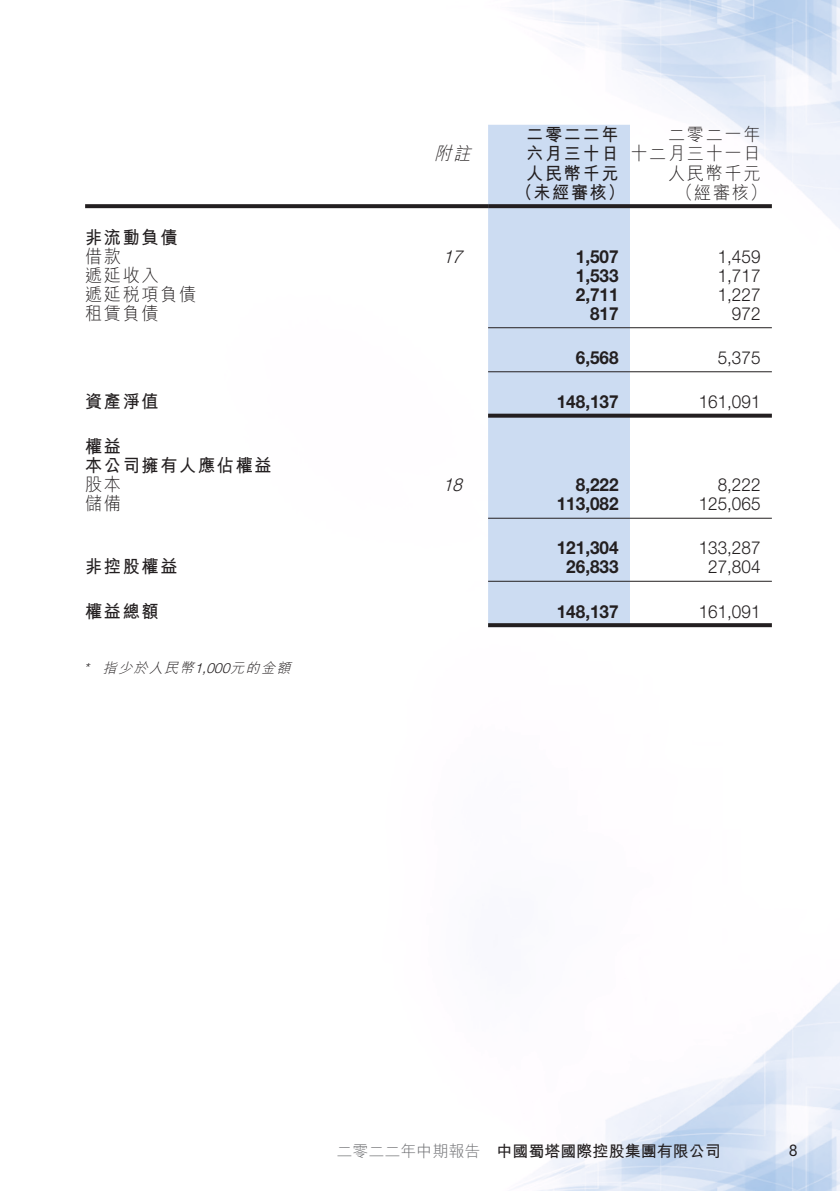
<style>
.page{position:relative;width:840px;height:1191px;background:#fff}
.page>*{position:absolute;margin:0;border:0;box-sizing:border-box;transform-origin:0 0}
._50_Table_txt{font:300 18px "Helvetica Neue LT Std";color:#231f20;scale:.95 1}
._50_Table_txt-2{font:700 18px "Helvetica Neue LT Std";color:#231f20;scale:.95 1}
._50_Table_txt-3{font:700 18px "M Hei HK";letter-spacing:.1em;color:#231f20;scale:.95 1}
._50_Table_txt-4{font:300 18px "M Hei HK";letter-spacing:.1em;color:#231f20;scale:.95 1}
._50_Table_txt-5{font:italic 300 18px "Helvetica Neue LT Std";color:#231f20;scale:.95 1}
._50_Table_txt-6{font:italic 300 18px "M Hei HK";color:#231f20;scale:.95 1}
.t1{font:700 16px "M Hei HK";color:#231f20}
.t2{font:300 16px "M Hei HK";color:#6c6d70}
.t3{font:16px "Avenir LT Std";color:#231f20}
._06_Notes{font:italic 300 14px "M Hei HK";color:#231f20}
._06_Notes-2{font:italic 300 14px "Helvetica Neue LT Std";color:#231f20}
</style>
<div class="page">
<img style="left:85px;top:0;width:754px;height:1191px">
<div style="left:488px;top:125px;width:141px;height:498px;background:#ccdcf2"></div>
<svg style="left:85px;top:204px;width:335px;height:4px"></svg>
<svg style="left:420px;top:204px;width:68px;height:4px"></svg>
<svg style="left:488px;top:204px;width:141px;height:4px"></svg>
<svg style="left:629px;top:204px;width:142px;height:4px"></svg>
<hr style="left:488px;top:327px;width:141px;height:1px;background:#231f20">
<hr style="left:629px;top:327px;width:142px;height:1px;background:#231f20">
<hr style="left:488px;top:371px;width:141px;height:1px;background:#231f20">
<hr style="left:629px;top:371px;width:142px;height:1px;background:#231f20">
<svg style="left:488px;top:414px;width:141px;height:4px"></svg>
<svg style="left:629px;top:414px;width:142px;height:4px"></svg>
<hr style="left:488px;top:518px;width:141px;height:1px;background:#231f20">
<hr style="left:629px;top:518px;width:142px;height:1px;background:#231f20">
<hr style="left:488px;top:581px;width:141px;height:1px;background:#231f20">
<hr style="left:629px;top:581px;width:142px;height:1px;background:#231f20">
<svg style="left:488px;top:623px;width:141px;height:4px"></svg>
<svg style="left:629px;top:623px;width:142px;height:4px"></svg>
<p class="_50_Table_txt-3" style="left:85px;top:224px;width:99px">非流動負債</p>
<p class="_50_Table_txt-4" style="left:85px;top:247px;width:39px">借款</p>
<p class="_50_Table_txt-4" style="left:85px;top:266px;width:79px">遞延收入</p>
<p class="_50_Table_txt-4" style="left:85px;top:285px;width:118px">遞延稅項負債</p>
<p class="_50_Table_txt-4" style="left:85px;top:304px;width:79px">租賃負債</p>
<p class="_50_Table_txt-3" style="left:85px;top:388px;width:79px">資產淨值</p>
<p class="_50_Table_txt-3" style="left:85px;top:434px;width:39px">權益</p>
<p class="_50_Table_txt-3" style="left:85px;top:453px;width:198px">本公司擁有人應佔權益</p>
<p class="_50_Table_txt-4" style="left:85px;top:475px;width:39px">股本</p>
<p class="_50_Table_txt-4" style="left:85px;top:494px;width:39px">儲備</p>
<p class="_50_Table_txt-3" style="left:85px;top:554px;width:99px">非控股權益</p>
<p class="_50_Table_txt-3" style="left:85px;top:598px;width:79px">權益總額</p>
<p class="_06_Notes-2" style="left:84px;top:659px;width:11px">*</p>
<p class="_06_Notes" style="left:103px;top:660px;width:96px">指少於人民幣</p>
<p class="_06_Notes" style="left:230px;top:660px;width:65px">元的金額</p>
<p class="_06_Notes-2" style="left:194px;top:659px;width:41px">1,000</p>
<p class="_50_Table_txt-6" style="left:434px;top:145px;width:44px">附註</p>
<p class="_50_Table_txt-3" style="left:526px;top:122px;width:99px">二零二二年</p>
<p class="_50_Table_txt-3" style="left:526px;top:141px;width:99px">六月三十日</p>
<p class="_50_Table_txt-4" style="left:667px;top:126px;width:99px">二零二一年</p>
<p class="_50_Table_txt-4" style="left:630px;top:145px;width:138px">十二月三十一日</p>
<p class="_50_Table_txt-3" style="left:526px;top:160px;width:99px">人民幣千元</p>
<p class="_50_Table_txt-4" style="left:667px;top:164px;width:99px">人民幣千元</p>
<p class="_50_Table_txt-3" style="left:515px;top:179px;width:117px">（未經審核）</p>
<p class="_50_Table_txt-4" style="left:675px;top:183px;width:97px">（經審核(</p>
<p class="_50_Table_txt-5" style="left:442px;top:245px;width:28px">17</p>
<p class="_50_Table_txt-2" style="left:575px;top:245px;width:47px">1,507</p>
<p class="_50_Table_txt" style="left:717px;top:245px;width:47px">1,459</p>
<p class="_50_Table_txt-2" style="left:575px;top:264px;width:47px">1,533</p>
<p class="_50_Table_txt" style="left:717px;top:264px;width:47px">1,717</p>
<p class="_50_Table_txt-2" style="left:575px;top:283px;width:47px">2,711</p>
<p class="_50_Table_txt" style="left:717px;top:283px;width:47px">1,227</p>
<p class="_50_Table_txt-2" style="left:589px;top:302px;width:32px">817</p>
<p class="_50_Table_txt" style="left:731px;top:302px;width:32px">972</p>
<p class="_50_Table_txt-2" style="left:575px;top:346px;width:47px">6,568</p>
<p class="_50_Table_txt" style="left:717px;top:346px;width:47px">5,375</p>
<p class="_50_Table_txt-2" style="left:556px;top:390px;width:67px">148,137</p>
<p class="_50_Table_txt" style="left:698px;top:390px;width:67px">161,091</p>
<p class="_50_Table_txt-5" style="left:442px;top:474px;width:28px">18</p>
<p class="_50_Table_txt-2" style="left:575px;top:474px;width:47px">8,222</p>
<p class="_50_Table_txt" style="left:717px;top:474px;width:47px">8,222</p>
<p class="_50_Table_txt-2" style="left:556px;top:493px;width:67px">113,082</p>
<p class="_50_Table_txt" style="left:698px;top:493px;width:67px">125,065</p>
<p class="_50_Table_txt-2" style="left:556px;top:537px;width:67px">121,304</p>
<p class="_50_Table_txt" style="left:698px;top:537px;width:67px">133,287</p>
<p class="_50_Table_txt-2" style="left:566px;top:556px;width:57px">26,833</p>
<p class="_50_Table_txt" style="left:707px;top:556px;width:57px">27,804</p>
<p class="_50_Table_txt-2" style="left:556px;top:600px;width:67px">148,137</p>
<p class="_50_Table_txt" style="left:698px;top:600px;width:67px">161,091</p>
<p class="t2" style="left:336px;top:1143px;width:145px">二零二二年中期報告</p>
<p class="t1" style="left:496px;top:1139px;width:225px">中國蜀塔國際控股集團有限公司</p>
<p class="t3" style="left:788px;top:1141px;width:10px">8</p>
</div>
